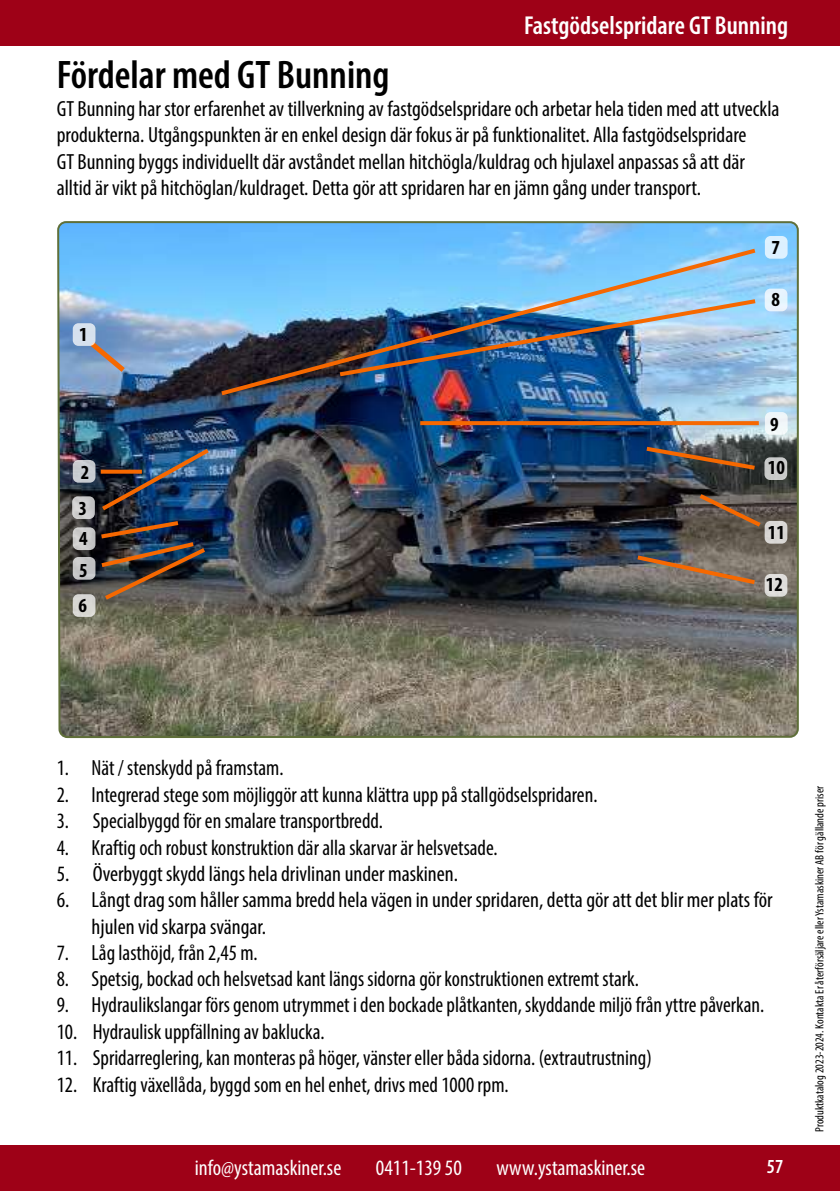
<style>
.page{position:relative;width:840px;height:1191px;background:#fff}
.page>*{position:absolute;margin:0;border:0;box-sizing:border-box;transform-origin:0 0}
.t1{font:600 condensed 40px "Myriad Pro";color:#000}
.t2{font:600 condensed 26px "Myriad Pro";color:#fff}
.t3{font:condensed 22px/26.4px "Myriad Pro";color:#000}
.t4{font:condensed 22px "Myriad Pro";color:#fff}
.t5{font:700 condensed 20px/43.4px "Myriad Pro";color:#000}
.t6{font:600 condensed 20px "Myriad Pro";color:#fff}
.t7{font:condensed 12px "Myriad Pro";color:#000}
</style>
<div class="page">
<div style="left:0;top:0;width:839px;height:45px;background:#9e0117"></div>
<div style="left:0;top:1145px;width:839px;height:46px;background:#9e0117"></div>
<img style="left:56px;top:45px;width:743px;height:694px">
<svg style="left:85px;top:337px;width:45px;height:40px"></svg>
<div style="left:73px;top:323px;width:22px;height:23px;background:#d6e1ee;border-radius:6px"></div>
<img style="left:97px;top:445px;width:116px;height:158px">
<div style="left:73px;top:460px;width:22px;height:23px;background:#c7ccd1;border-radius:6px"></div>
<div style="left:73px;top:594px;width:22px;height:23px;background:#d8d7d3;border-radius:6px"></div>
<div style="left:73px;top:557px;width:22px;height:22px;background:#c5c5c6;border-radius:6px"></div>
<div style="left:73px;top:527px;width:22px;height:23px;background:#cccccb;border-radius:6px"></div>
<svg style="left:72px;top:496px;width:23px;height:23px"></svg>
<img style="left:217px;top:246px;width:542px;height:152px">
<div style="left:764px;top:236px;width:23px;height:23px;background:#ddf1ff;border-radius:6px"></div>
<img style="left:335px;top:296px;width:424px;height:83px">
<div style="left:764px;top:289px;width:23px;height:22px;background:#e7f4fe;border-radius:6px"></div>
<svg style="left:420px;top:421px;width:338px;height:4px"></svg>
<div style="left:764px;top:412px;width:23px;height:23px;background:#f0f6f9;border-radius:6px"></div>
<img style="left:641px;top:444px;width:117px;height:28px">
<div style="left:764px;top:457px;width:22px;height:23px;background:#cacbca;border-radius:6px"></div>
<svg style="left:694px;top:490px;width:70px;height:40px"></svg>
<div style="left:764px;top:521px;width:22px;height:22px;background:#d8d6d3;border-radius:6px"></div>
<svg style="left:632px;top:552px;width:126px;height:35px"></svg>
<div style="left:764px;top:574px;width:22px;height:22px;background:#dfdedb;border-radius:6px"></div>
<h1 class="t1" style="left:57px;top:50px;width:334px">Fördelar med GT Bunning</h1>
<p class="t2" style="left:523px;top:9px;width:265px">Fastgödselspridare GT Bunning</p>
<p class="t3" style="left:57px;top:95px;width:724px">GT Bunning har stor erfarenhet av tillverkning av fastgödselspridare och arbetar hela tiden med att utveckla produkterna. Utgångspunkten är en enkel design där fokus är på funktionalitet. Alla fastgödselspridare<br>GT Bunning byggs individuellt där avståndet mellan hitchögla/kuldrag och hjulaxel anpassas så att där alltid är vikt på hitchöglan/kuldraget. Detta gör att spridaren har en jämn gång under transport.</p>
<p class="t5" style="left:79px;top:312px;width:10px">1</p>
<p class="t5" style="left:81px;top:450px;width:10px">2</p>
<p class="t5" style="left:78px;top:486px;width:10px">3</p>
<p class="t5" style="left:79px;top:516px;width:10px">4</p>
<p class="t5" style="left:79px;top:548px;width:10px">5</p>
<p class="t5" style="left:78px;top:583px;width:10px">6</p>
<p class="t5" style="left:771px;top:225px;width:10px">7</p>
<p class="t5" style="left:771px;top:277px;width:10px">8</p>
<p class="t5" style="left:767px;top:402px;width:19px">9<br>10</p>
<p class="t5" style="left:767px;top:510px;width:19px">11</p>
<p class="t5" style="left:765px;top:562px;width:19px">12</p>
<p class="t3" style="left:57px;top:754px;width:228px">1. Nät / stenskydd på framstam.</p>
<p class="t3" style="left:57px;top:781px;width:542px">2. Integrerad stege som möjliggör att kunna klättra upp på stallgödselspridaren.</p>
<p class="t3" style="left:57px;top:807px;width:327px">3. Specialbyggd för en smalare transportbredd.</p>
<p class="t3" style="left:57px;top:833px;width:442px">4. Kraftig och robust konstruktion där alla skarvar är helsvetsade.</p>
<p class="t3" style="left:57px;top:860px;width:402px">5. Överbyggt skydd längs hela drivlinan under maskinen.</p>
<p class="t3" style="left:92px;top:886px;width:682px;text-indent:-35px">6. Långt drag som håller samma bredd hela vägen in under spridaren, detta gör att det blir mer plats för hjulen vid skarpa svängar.</p>
<p class="t3" style="left:57px;top:939px;width:202px">7. Låg lasthöjd, från 2,45 m.</p>
<p class="t3" style="left:57px;top:965px;width:583px">8. Spetsig, bockad och helsvetsad kant längs sidorna gör konstruktionen extremt stark.</p>
<p class="t3" style="left:57px;top:991px;width:708px">9. Hydraulikslangar förs genom utrymmet i den bockade plåtkanten, skyddande miljö från yttre påverkan.</p>
<p class="t3" style="left:57px;top:1018px;width:269px">10. Hydraulisk uppfällning av baklucka.</p>
<p class="t3" style="left:57px;top:1044px;width:596px">11. Spridarreglering, kan monteras på höger, vänster eller båda sidorna. (extrautrustning)</p>
<p class="t3" style="left:57px;top:1071px;width:453px">12. Kraftig växellåda, byggd som en hel enhet, drivs med 1000 rpm.</p>
<p class="t4" style="left:195px;top:1154px;width:148px">info@ystamaskiner.se</p>
<p class="t4" style="left:375px;top:1154px;width:87px">0411-139 50</p>
<p class="t4" style="left:496px;top:1154px;width:150px">www.ystamaskiner.se</p>
<p class="t6" style="left:766px;top:1154px;width:18px">57</p>
<p class="t7" style="left:811px;top:1131px;width:347px;rotate:-90deg">Produktkatalog 2023-2024. Kontakta Er återförsäljare eller Ystamaskiner AB för gällande priser</p>
</div>
